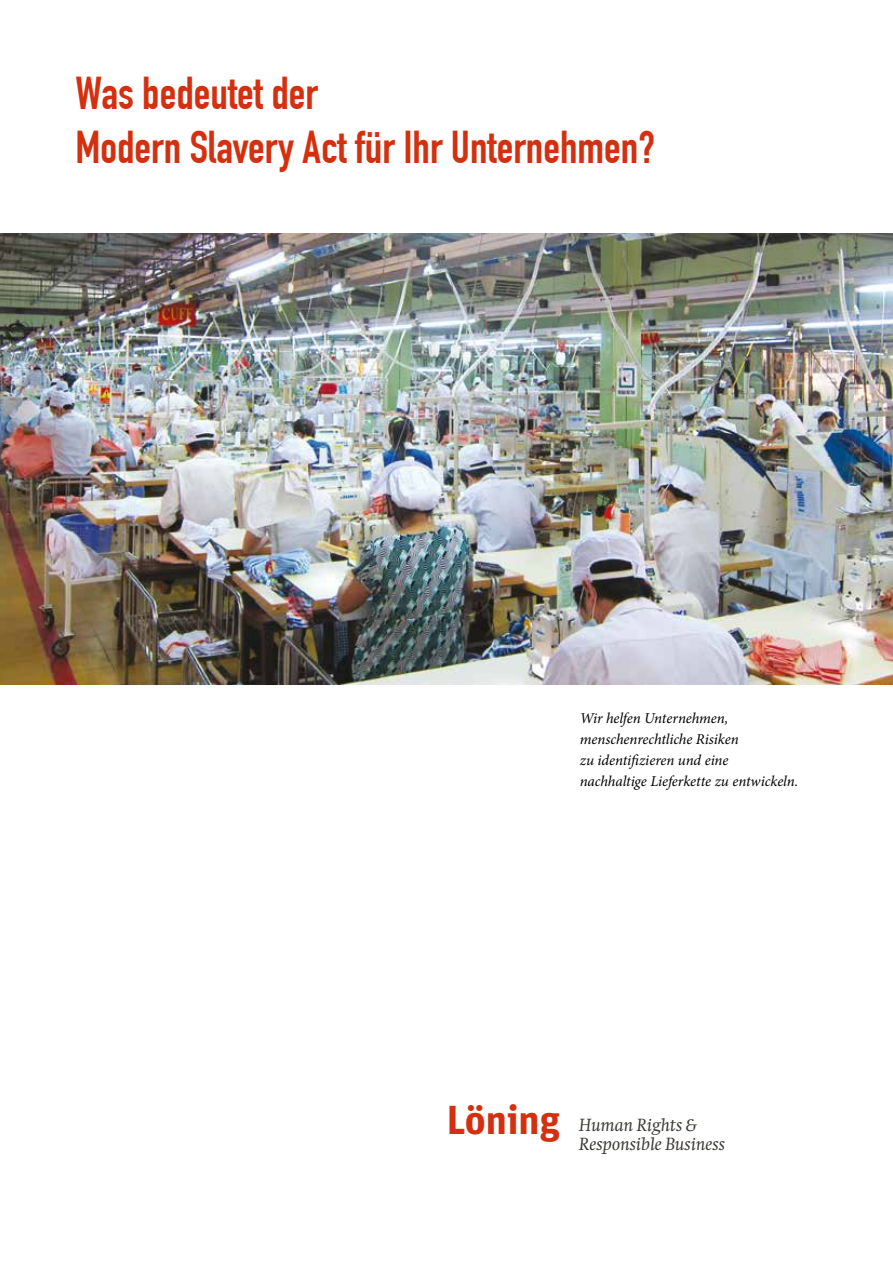
<style>
.page{position:relative;width:893px;height:1263px;background:#fff}
.page>*{position:absolute;margin:0;border:0;box-sizing:border-box;transform-origin:0 0}
.t1{font:700 45px/54px "DIN Condensed";color:#d4300f}
.t2{font:700 40.5px "Unit OT";letter-spacing:-.005em;color:#d4300f}
.t3{font:italic 18px/19.5px "Swift LT Std";color:#3c3a36}
.t4{font:italic 15px/21px "Minion Pro";letter-spacing:-.005em;color:#000}
</style>
<div class="page">
<img style="left:0;top:234px;width:893px;height:451px">
<h1 class="t1" style="left:75px;top:66px;width:581px">Was bedeutet der<br>Modern Slavery Act für Ihr Unternehmen?</h1>
<p class="t4" style="left:580px;top:708px;width:220px">Wir helfen Unternehmen, menschenrechtliche Risiken<br>zu identifizieren und eine nachhaltige Lieferkette zu entwickeln.</p>
<h2 class="t2" style="left:447px;top:1094px;width:115px">Löning</h2>
<p class="t3" style="left:579px;top:1115px;width:148px">Human Rights &amp;<br>Responsible Business</p>
</div>
